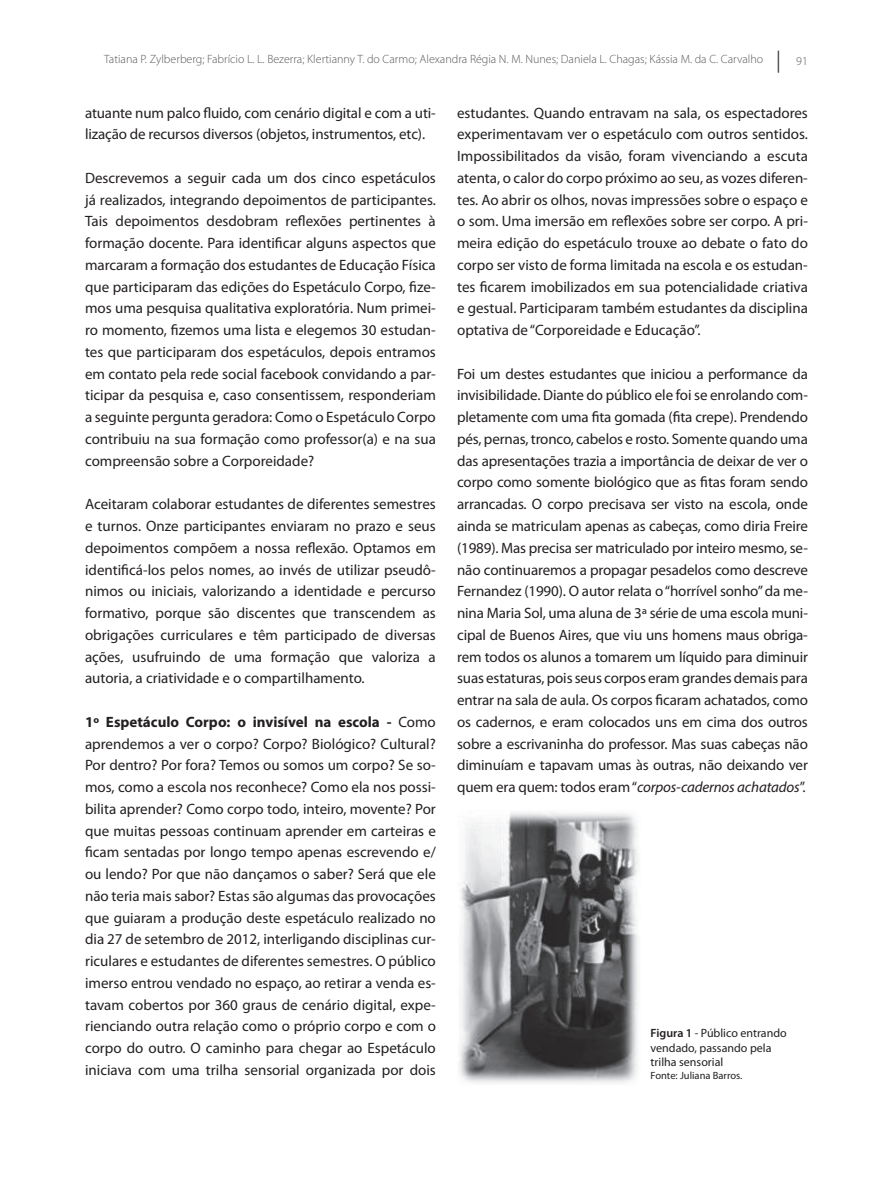
<style>
.page{position:relative;width:893px;height:1191px;background:#fff}
.page>*{position:absolute;margin:0;border:0;box-sizing:border-box;transform-origin:0 0}
.t1{font:15px/21.8px "Myriad Pro";letter-spacing:-.005em;color:#231f20;text-align:justify}
.t2{font:300 12px "Myriad Pro";color:#57585a}
.t3{font:12px/14.4px "Myriad Pro";color:#231f20}
.t4{font:10.5px "Myriad Pro";color:#231f20}
.s1{font-weight:700}
.s2{font-style:italic}
.s3{font-weight:600}
</style>
<div class="page">
<svg style="left:778px;top:51px;width:1px;height:22px"></svg>
<img style="left:459px;top:812px;width:179px;height:271px">
<p class="t2" style="left:104px;top:52px;width:661px">Tatiana P. Zylberberg; Fabrício L. L. Bezerra; Klertianny T. do Carmo; Alexandra Régia N. M. Nunes; Daniela L. Chagas; Kássia M. da C. Carvalho</p>
<p class="t2" style="left:796px;top:54px;width:13px">91</p>
<p class="t1" style="left:85px;top:101px;width:352px">atuante num palco fluido, com cenário digital e com a uti&shy;lização de recursos diversos (objetos, instrumentos, etc).</p>
<p class="t1" style="left:85px;top:167px;width:352px">Descrevemos a seguir cada um dos cinco espetáculos já realizados, integrando depoimentos de participantes.<br>Tais depoimentos desdobram reflexões pertinentes à formação docente. Para identificar alguns aspectos que marcaram a formação dos estudantes de Educação Física que participaram das edições do Espetáculo Corpo, fize&shy;mos uma pesquisa qualitativa exploratória. Num primei&shy;ro momento, fizemos uma lista e elegemos 30 estudan&shy;tes que participaram dos espetáculos, depois entramos em contato pela rede social facebook convidando a par&shy;ticipar da pesquisa e, caso consentissem, responderiam a seguinte pergunta geradora: Como o Espetáculo Corpo contribuiu na sua formação como professor(a) e na sua compreensão sobre a Corporeidade?</p>
<p class="t1" style="left:85px;top:493px;width:352px">Aceitaram colaborar estudantes de diferentes semestres e turnos. Onze participantes enviaram no prazo e seus depoimentos compõem a nossa reflexão. Optamos em identificá-los pelos nomes, ao invés de utilizar pseudô&shy;nimos ou iniciais, valorizando a identidade e percurso formativo, porque são discentes que transcendem as obrigações curriculares e têm participado de diversas ações, usufruindo de uma formação que valoriza a autoria, a criatividade e o compartilhamento.</p>
<p class="t1" style="left:85px;top:710px;width:352px"><span class="s1">1º Espetáculo Corpo: o invisível na escola -</span> Como aprendemos a ver o corpo? Corpo? Biológico? Cultural?<br>Por dentro? Por fora? Temos ou somos um corpo? Se so&shy;mos, como a escola nos reconhece? Como ela nos possi&shy;bilita aprender? Como corpo todo, inteiro, movente? Por que muitas pessoas continuam aprender em carteiras e ficam sentadas por longo tempo apenas escrevendo e/ ou lendo? Por que não dançamos o saber? Será que ele não teria mais sabor? Estas são algumas das provocações que guiaram a produção deste espetáculo realizado no dia 27 de setembro de 2012, interligando disciplinas cur&shy;riculares e estudantes de diferentes semestres. O público imerso entrou vendado no espaço, ao retirar a venda es&shy;tavam cobertos por 360 graus de cenário digital, expe&shy;rienciando outra relação como o próprio corpo e com o corpo do outro. O caminho para chegar ao Espetáculo iniciava com uma trilha sensorial organizada por dois</p>
<p class="t1" style="left:457px;top:101px;width:352px">estudantes. Quando entravam na sala, os espectadores experimentavam ver o espetáculo com outros sentidos.<br>Impossibilitados da visão, foram vivenciando a escuta atenta, o calor do corpo próximo ao seu, as vozes diferen&shy;tes. Ao abrir os olhos, novas impressões sobre o espaço e o som. Uma imersão em reflexões sobre ser corpo. A pri&shy;meira edição do espetáculo trouxe ao debate o fato do corpo ser visto de forma limitada na escola e os estudan&shy;tes ficarem imobilizados em sua potencialidade criativa e gestual. Participaram também estudantes da disciplina optativa de “Corporeidade e Educação”.</p>
<p class="t1" style="left:457px;top:362px;width:352px">Foi um destes estudantes que iniciou a performance da invisibilidade. Diante do público ele foi se enrolando com&shy;pletamente com uma fita gomada (fita crepe). Prendendo pés, pernas, tronco, cabelos e rosto. Somente quando uma das apresentações trazia a importância de deixar de ver o corpo como somente biológico que as fitas foram sendo arrancadas. O corpo precisava ser visto na escola, onde ainda se matriculam apenas as cabeças, como diria Freire (1989). Mas precisa ser matriculado por inteiro mesmo, se&shy;não continuaremos a propagar pesadelos como descreve Fernandez (1990). O autor relata o “horrível sonho” da me&shy;nina Maria Sol, uma aluna de 3ª série de uma escola muni&shy;cipal de Buenos Aires, que viu uns homens maus obriga&shy;rem todos os alunos a tomarem um líquido para diminuir suas estaturas, pois seus corpos eram grandes demais para entrar na sala de aula. Os corpos ficaram achatados, como os cadernos, e eram colocados uns em cima dos outros sobre a escrivaninha do professor. Mas suas cabeças não diminuíam e tapavam umas às outras, não deixando ver quem era quem: todos eram “<span class="s2">corpos-cadernos achatados</span>”.</p>
<p class="t3" style="left:651px;top:1025px;width:138px"><span class="s3">Figura 1</span> - Público entrando vendado, passando pela trilha sensorial</p>
<p class="t4" style="left:651px;top:1068px;width:93px">Fonte: Juliana Barros.</p>
</div>
